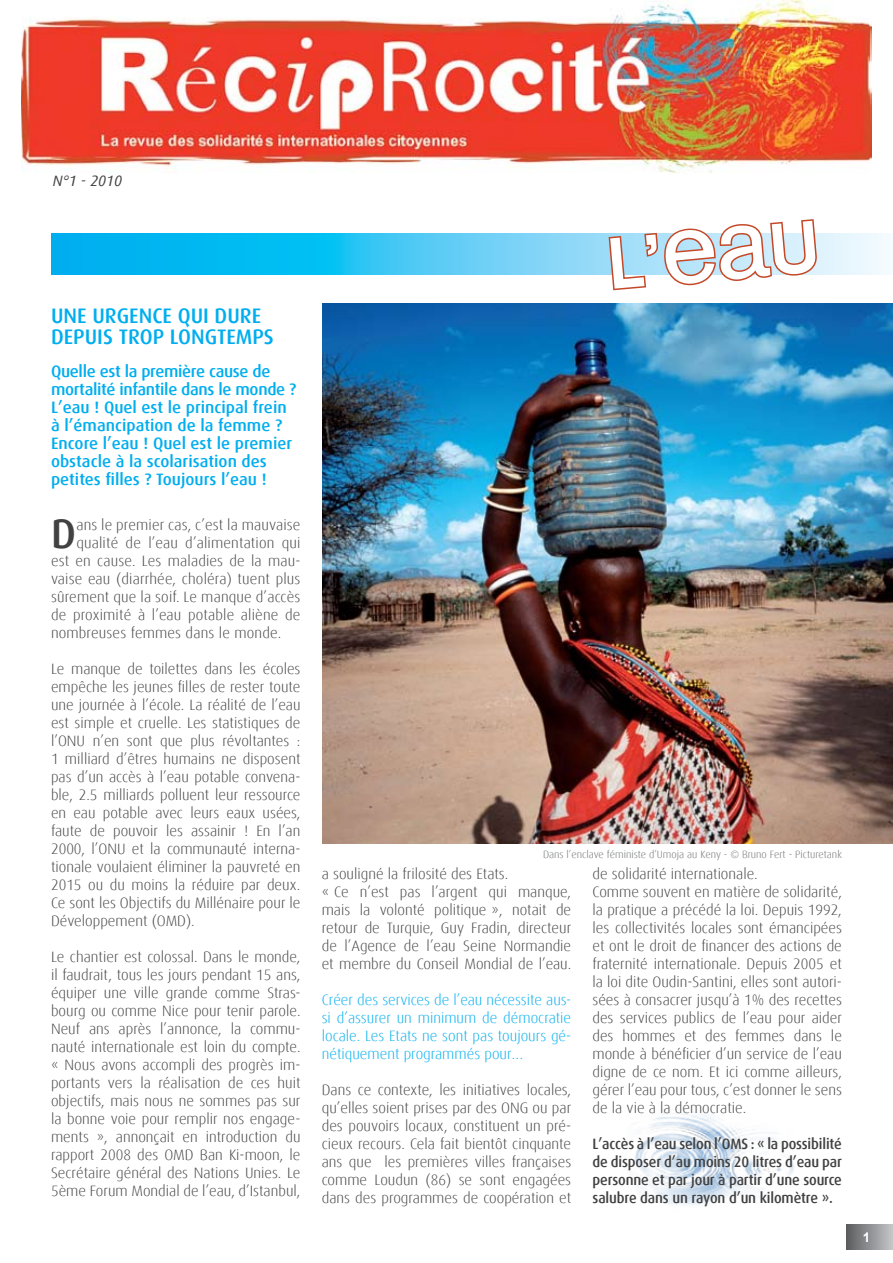
<style>
.page{position:relative;width:893px;height:1263px;background:#fff}
.page>*{position:absolute;margin:0;border:0;box-sizing:border-box;transform-origin:0 0}
.t1{font:72px "Mono Alphabet";color:#fff}
.t2{font:500 41.1px "Dax";color:#414142}
.t3{font:500 21px/21px "Dax";color:#00aeef}
.t4{font:500 16.5px/18px "Dax";color:#00aeef}
.t5{font:300 15px/18px "Dax";color:#414142;text-align:justify}
.t6{font:500 15px/18px "Dax";letter-spacing:-.01em;color:#414142;text-align:justify;scale:.95 1}
.t7{font:300 15px/18px "Dax";color:#00aeef;text-align:justify}
.t8{font:italic 15px "Dax";color:#414142}
.t9{font:700 13.5px "Arial";color:#fff}
.t10{font:300 10.5px "Dax";color:#6d6f71}
</style>
<div class="page">
<div style="left:846px;top:1225px;width:47px;height:25px;background:linear-gradient(to right,#5a5c5f,#c3c6c8)"></div>
<img style="left:21px;top:0;width:851px;height:173px">
<img style="left:322px;top:303px;width:571px;height:540px">
<svg style="left:51px;top:233px;width:838px;height:41px;background:#46c8f4"></svg>
<svg style="left:607px;top:219px;width:209px;height:72px"></svg>
<img style="left:635px;top:1112px;width:159px;height:93px">
<p class="t8" style="left:53px;top:172px;width:71px">N°1 - 2010</p>
<h3 class="t3" style="left:51px;top:305px;width:224px">Une urgence qui dure depuis trop longtemps</h3>
<p class="t4" style="left:51px;top:362px;width:247px">Quelle est la première cause de mortalité infantile dans le monde ?<br>L’eau ! Quel est le principal frein à l’émancipation de la femme ?<br>Encore l’eau ! Quel est le premier obstacle à la scolarisation des petites filles ? Toujours l’eau !</p>
<h2 class="t2" style="left:51px;top:511px;width:22px">D</h2>
<p class="t5" style="left:76px;top:516px;width:226px">ans le premier cas, c’est la mauvaise</p>
<p class="t5" style="left:76px;top:534px;width:226px">qualité de l’eau d’alimentation qui</p>
<p class="t5" style="left:51px;top:552px;width:251px">est en cause. Les maladies de la mau-</p>
<p class="t5" style="left:51px;top:570px;width:251px">vaise eau (diarrhée, choléra) tuent plus</p>
<p class="t5" style="left:51px;top:588px;width:251px">sûrement que la soif. Le manque d’accès</p>
<p class="t5" style="left:51px;top:606px;width:251px">de proximité à l’eau potable aliène de</p>
<p class="t5" style="left:51px;top:624px;width:232px">nombreuses femmes dans le monde.</p>
<p class="t5" style="left:51px;top:660px;width:251px">Le manque de toilettes dans les écoles empêche les jeunes filles de rester toute une journée à l’école. La réalité de l’eau est simple et cruelle. Les statistiques de l’ONU n’en sont que plus révoltantes :<br>1 milliard d’êtres humains ne disposent pas d’un accès à l’eau potable convena&shy;ble, 2.5 milliards polluent leur ressource en eau potable avec leurs eaux usées, faute de pouvoir les assainir ! En l’an 2000, l’ONU et la communauté interna&shy;tionale voulaient éliminer la pauvreté en 2015 ou du moins la réduire par deux.<br>Ce sont les Objectifs du Millénaire pour le Développement (OMD).</p>
<p class="t5" style="left:51px;top:948px;width:251px">Le chantier est colossal. Dans le monde, il faudrait, tous les jours pendant 15 ans, équiper une ville grande comme Stras&shy;bourg ou comme Nice pour tenir parole.<br>Neuf ans après l’annonce, la commu&shy;nauté internationale est loin du compte. « Nous avons accompli des progrès im&shy;portants vers la réalisation de ces huit objectifs, mais nous ne sommes pas sur la bonne voie pour remplir nos engage&shy;ments », annonçait en introduction du rapport 2008 des OMD Ban Ki-moon, le Secrétaire général des Nations Unies. Le 5ème Forum Mondial de l’eau, d’Istanbul,</p>
<h1 class="t1" style="left:604px;top:223px;width:213px;rotate:-5deg">L’eau</h1>
<p class="t10" style="left:543px;top:848px;width:300px">Dans l’enclave féministe d’Umoja au Keny - © Bruno Fert - Picturetank</p>
<p class="t5" style="left:322px;top:865px;width:251px;text-align:left">a souligné la frilosité des Etats.<br>« Ce n’est pas l’argent qui manque, mais la volonté politique », notait de retour de Turquie, Guy Fradin, directeur de l’Agence de l’eau Seine Normandie et membre du Conseil Mondial de l’eau.</p>
<p class="t7" style="left:322px;top:991px;width:251px">Créer des services de l’eau nécessite aus&shy;si d’assurer un minimum de démocratie locale. Les Etats ne sont pas toujours gé&shy;nétiquement programmés pour…</p>
<p class="t5" style="left:322px;top:1081px;width:251px">Dans ce contexte, les initiatives locales, qu’elles soient prises par des ONG ou par des pouvoirs locaux, constituent un pré&shy;cieux recours. Cela fait bientôt cinquante ans que les premières villes françaises comme Loudun (86) se sont engagées dans des programmes de coopération et</p>
<p class="t5" style="left:592px;top:865px;width:251px;text-align:left">de solidarité internationale.<br>Comme souvent en matière de solidarité, la pratique a précédé la loi. Depuis 1992, les collectivités locales sont émancipées et ont le droit de financer des actions de fraternité internationale. Depuis 2005 et la loi dite Oudin-Santini, elles sont autori&shy;sées à consacrer jusqu’à 1% des recettes des services publics de l’eau pour aider des hommes et des femmes dans le monde à bénéficier d’un service de l’eau digne de ce nom. Et ici comme ailleurs, gérer l’eau pour tous, c’est donner le sens de la vie à la démocratie.</p>
<p class="t6" style="left:592px;top:1134px;width:146px">L’accès à l’eau selon l’OMS</p>
<p class="t6" style="left:592px;top:1134px;width:264px;text-indent:158px">: « la possibilité de disposer d’au moins 20 litres d’eau par personne et par jour à partir d’une source salubre dans un rayon d’un kilomètre ».</p>
<p class="t9" style="left:863px;top:1228px;width:9px">1</p>
</div>
